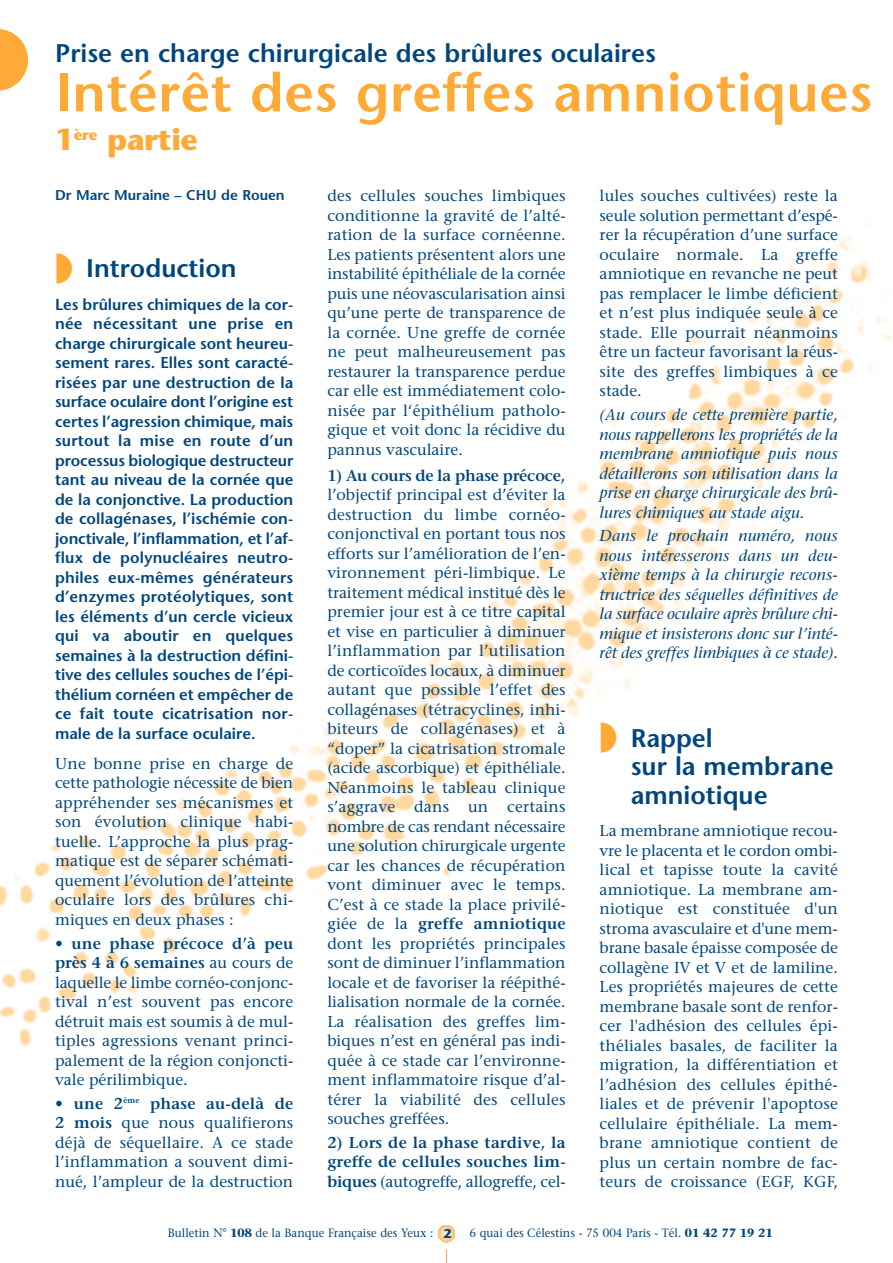
<style>
.page{position:relative;width:893px;height:1263px;background:#fff}
.page>*{position:absolute;margin:0;border:0;box-sizing:border-box;transform-origin:0 0}
.t1{font:600 54px "Stone Sans";letter-spacing:.01em;color:#ffaa37}
.t2{font:700 30px "Stone Sans";letter-spacing:-.015em;color:#ffaa37}
.t3{font:600 25.5px/28.5px "Stone Sans";color:#00467d}
.t4{font:15.75px/19.5px "Stone Serif";color:#00467d;text-align:justify}
.t5{font:600 15.75px/19.5px "Stone Sans";letter-spacing:.01em;color:#00467d;text-align:justify}
.t6{font:italic 15.75px/19.5px "Stone Serif";color:#00467d;text-align:justify}
.t7{font:600 15.75px/19.5px "Stone Serif";letter-spacing:.01em;color:#00467d;text-align:justify}
.t8{font:600 15.75px "Stone Serif";letter-spacing:-.01em;color:#00467d}
.t9{font:600 14.25px "Stone Sans";color:#00467d}
.t10{font:700 12.75px "Stone Sans";color:#00467d}
.t11{font:12px "Stone Serif";color:#00467d;scale:.95 1}
.s1{color:#ffaa37}
.s2{font-weight:600}
.s3{font-weight:400}
.s4{font-weight:700}
</style>
<div class="page">
<img style="left:0;top:224px;width:891px;height:822px">
<svg style="left:446px;top:1250px;width:1px;height:13px"></svg>
<svg style="left:438px;top:1225px;width:17px;height:17px"></svg>
<svg style="left:0;top:29px;width:28px;height:62px"></svg>
<h3 class="t3" style="left:55px;top:42px;width:602px">Prise en charge chirurgicale des brûlures oculaires</h3>
<h1 class="t1" style="left:55px;top:72px;width:818px">Intérêt des greffes amniotiques</h1>
<h2 class="t2" style="left:55px;top:128px;width:144px">1<sup>ère</sup> partie</h2>
<p class="t9" style="left:55px;top:190px;width:231px">Dr Marc Muraine – CHU de Rouen</p>
<h3 class="t3" style="left:55px;top:257px;width:183px"><span class="s1">◗</span> Introduction</h3>
<p class="t5" style="left:55px;top:296px;width:240px">Les brûlures chimiques de la cor&shy;née nécessitant une prise en charge chirurgicale sont heureu&shy;sement rares. Elles sont caracté&shy;risées par une destruction de la surface oculaire dont l’origine est certes l’agression chimique, mais surtout la mise en route d’un processus biologique destructeur tant au niveau de la cornée que de la conjonctive. La production de collagénases, l’ischémie con&shy;jonctivale, l’inflammation, et l’af&shy;flux de polynucléaires neutro&shy;philes eux-mêmes générateurs d’enzymes protéolytiques, sont les éléments d’un cercle vicieux qui va aboutir en quelques semaines à la destruction défini&shy;tive des cellules souches de l’épi&shy;thélium cornéen et empêcher de ce fait toute cicatrisation nor&shy;male de la surface oculaire.</p>
<p class="t4" style="left:55px;top:755px;width:240px">Une bonne prise en charge de cette pathologie nécessite de bien appréhender ses mécanismes et son évolution clinique habi&shy;tuelle. L’approche la plus prag&shy;matique est de séparer schémati&shy;quement l’évolution de l’atteinte oculaire lors des brûlures chi&shy;miques en deux phases :</p>
<p class="t4" style="left:55px;top:935px;width:240px"><span class="s2">• une phase précoce d’à peu près 4 à 6 semaines</span> au cours de laquelle le limbe cornéo-conjonc&shy;tival n’est souvent pas encore détruit mais est soumis à de mul&shy;tiples agressions venant princi&shy;palement de la région conjoncti&shy;vale périlimbique.</p>
<p class="t4" style="left:55px;top:1095px;width:240px"><span class="s2">• une 2</span><sup>ème</sup> <span class="s2">phase au-delà de 2 mois</span> que nous qualifierons déjà de séquellaire. A ce stade l’inflammation a souvent dimi&shy;nué, l’ampleur de la destruction</p>
<p class="t4" style="left:327px;top:188px;width:240px">des cellules souches limbiques conditionne la gravité de l’alté&shy;ration de la surface cornéenne.<br>Les patients présentent alors une instabilité épithéliale de la cornée puis une néovascularisation ainsi qu’une perte de transparence de la cornée. Une greffe de cornée ne peut malheureusement pas restaurer la transparence perdue car elle est immédiatement colo&shy;nisée par l‘épithélium patholo&shy;gique et voit donc la récidive du pannus vasculaire.</p>
<p class="t8" style="left:327px;top:469px;width:240px">1) Au cours de la phase précoce,</p>
<p class="t4" style="left:327px;top:487px;width:240px">l’objectif principal est d’éviter la destruction du limbe cornéo&shy;conjonctival en portant tous nos efforts sur l’amélioration de l’en&shy;vironnement péri-limbique. Le traitement médical institué dès le premier jour est à ce titre capital et vise en particulier à diminuer l’inflammation par l’utilisation de corticoïdes locaux, à diminuer autant que possible l’effet des collagénases (tétracyclines, inhi&shy;biteurs de collagénases) et à “doper” la cicatrisation stromale (acide ascorbique) et épithéliale.<br>Néanmoins le tableau clinique s’aggrave dans un certains nombre de cas rendant nécessaire une solution chirurgicale urgente car les chances de récupération vont diminuer avec le temps.<br>C’est à ce stade la place privilé&shy;giée de la <span class="s2">greffe amniotique </span>dont les propriétés principales sont de diminuer l’inflammation locale et de favoriser la réépithé&shy;lialisation normale de la cornée.<br>La réalisation des greffes lim&shy;biques n’est en général pas indi&shy;quée à ce stade car l’environne&shy;ment inflammatoire risque d’al&shy;térer la viabilité des cellules souches greffées.</p>
<p class="t7" style="left:327px;top:1134px;width:240px">2) Lors de la phase tardive, la greffe de cellules souches lim&shy;biques <span class="s3">(autogreffe, allogreffe, cel-</span></p>
<p class="t4" style="left:599px;top:188px;width:240px">lules souches cultivées) reste la seule solution permettant d’espé&shy;rer la récupération d’une surface oculaire normale. La greffe amniotique en revanche ne peut pas remplacer le limbe déficient et n’est plus indiquée seule à ce stade. Elle pourrait néanmoins être un facteur favorisant la réus&shy;site des greffes limbiques à ce stade.</p>
<p class="t6" style="left:599px;top:406px;width:240px">(Au cours de cette première partie, nous rappellerons les propriétés de la membrane amniotique puis nous détaillerons son utilisation dans la prise en charge chirurgicale des brû&shy;lures chimiques au stade aigu.</p>
<p class="t6" style="left:599px;top:528px;width:240px">Dans le prochain numéro, nous nous intéresserons dans un deu&shy;xième temps à la chirurgie recons&shy;tructrice des séquelles définitives de la surface oculaire après brûlure chi&shy;mique et insisterons donc sur l’inté&shy;rêt des greffes limbiques à ce stade).</p>
<h3 class="t3" style="left:630px;top:726px;width:204px;text-indent:-31px"><span class="s1">◗</span> Rappel<br>sur la membrane amniotique</h3>
<p class="t4" style="left:599px;top:822px;width:240px">La membrane amniotique recou&shy;vre le placenta et le cordon ombi&shy;lical et tapisse toute la cavité amniotique. La membrane am&shy;niotique est constituée d'un stroma avasculaire et d'une mem&shy;brane basale épaisse composée de collagène IV et V et de lamiline.<br>Les propriétés majeures de cette membrane basale sont de renfor&shy;cer l'adhésion des cellules épi&shy;théliales basales, de faciliter la migration, la différentiation et l’adhésion des cellules épithé&shy;liales et de prévenir l'apoptose cellulaire épithéliale. La mem&shy;brane amniotique contient de plus un certain nombre de fac&shy;teurs de croissance (EGF, KGF,</p>
<p class="t11" style="left:168px;top:1228px;width:281px">Bulletin N° <span class="s4">108</span> de la Banque Française des Yeux :</p>
<p class="t11" style="left:469px;top:1228px;width:320px">6 quai des Célestins - 75 004 Paris - Tél. <span class="s4">01 42 77 19 21</span></p>
<p class="t10" style="left:443px;top:1229px;width:10px">2</p>
</div>
